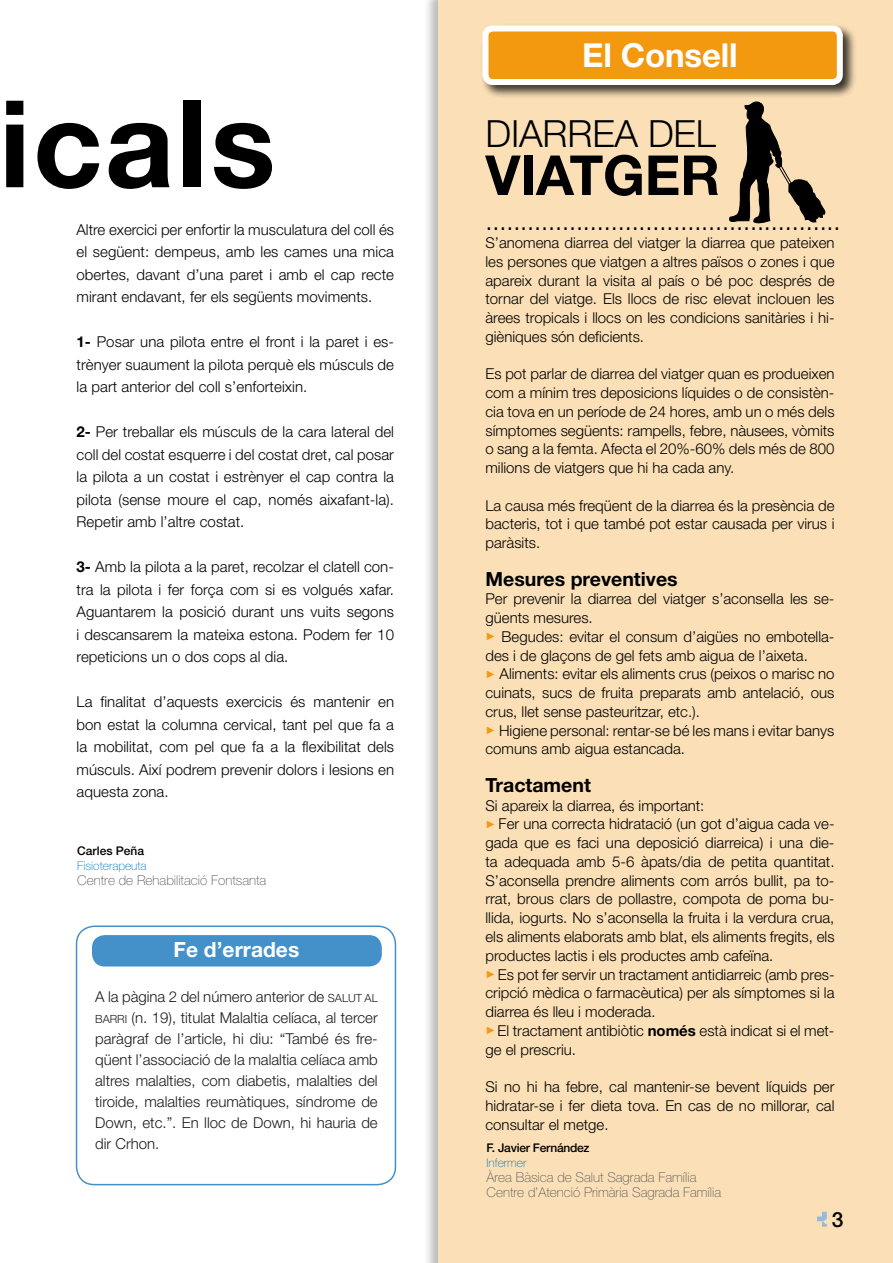
<style>
.page{position:relative;width:893px;height:1263px;background:#fff}
.page>*{position:absolute;margin:0;border:0;box-sizing:border-box;transform-origin:0 0}
.t1{font:700 121.2px "Helvetica Neue";letter-spacing:.02em;color:#000}
.t2{font:700 55.2px "Helvetica Neue";letter-spacing:-.005em;color:#000}
.t3{font:300 37.5px "Helvetica Neue";letter-spacing:-.005em;color:#000}
.t4{font:700 33px "Helvetica Neue";letter-spacing:-.005em;color:#fff}
.t5{font:300 25.5px "Helvetica Neue";color:#000}
.t6{font:700 21px "Helvetica Neue";color:#fff}
.t7{font:500 21px "Helvetica Neue";color:#000}
.t8{font:700 19.5px "Helvetica Neue";color:#000}
.t9{font:300 15px/18.8px "Helvetica Neue";color:#000;text-align:justify}
.t10{font:100 13.5px/15px "Helvetica Neue";color:#58585a}
.t11{font:100 12px "Helvetica Neue";color:#0079bc}
.t12{font:500 12px "Helvetica Neue";letter-spacing:-.02em;color:#000}
.t13{font:500 12px "Helvetica Neue";color:#000}
.s1{font-weight:700}
.s2{font-size:11.25px}
.s3{font-family:"Times New Roman";font-weight:400;font-size:10.65px;color:#f39910}
</style>
<div class="page">
<div style="left:423px;top:0;width:470px;height:1263px;background:#000;opacity:.89"></div>
<div style="left:438px;top:0;width:455px;height:1263px;background:#fbe0b7"></div>
<svg style="left:817px;top:1212px;width:10px;height:15px"></svg>
<div style="left:480px;top:23px;width:377px;height:76px;background:#000;opacity:.77"></div>
<div style="left:485px;top:29px;width:355px;height:53px;background:#f39910;border-radius:7px"></div>
<div style="left:482px;top:26px;width:361px;height:59px;border:6px solid #fff;border-radius:7px"></div>
<svg style="left:729px;top:101px;width:97px;height:123px;background:#a8967b"></svg>
<div style="left:76px;top:925px;width:320px;height:260px;border:2px solid #4491ca;border-radius:18px"></div>
<div style="left:92px;top:935px;width:290px;height:31px;background:#4491ca;border-radius:13px"></div>
<h1 class="t1" style="left:-1px;top:69px;width:278px">icals</h1>
<p class="t9" style="left:77px;top:218px;width:319px;line-height:22.5px">Altre exercici per enfortir la musculatura del coll és el següent: dempeus, amb les cames una mica obertes, davant d’una paret i amb el cap recte mirant endavant, fer els següents moviments.</p>
<p class="t9" style="left:77px;top:330px;width:319px;line-height:22.5px"><span class="s1">1-</span> Posar una pilota entre el front i la paret i es&shy;trènyer suaument la pilota perquè els músculs de la part anterior del coll s’enforteixin.</p>
<p class="t9" style="left:77px;top:420px;width:319px;line-height:22.5px"><span class="s1">2-</span> Per treballar els músculs de la cara lateral del coll del costat esquerre i del costat dret, cal posar la pilota a un costat i estrènyer el cap contra la pilota (sense moure el cap, només aixafant-la).<br>Repetir amb l’altre costat.</p>
<p class="t9" style="left:77px;top:555px;width:319px;line-height:22.5px"><span class="s1">3-</span> Amb la pilota a la paret, recolzar el clatell con&shy;tra la pilota i fer força com si es volgués xafar.<br>Aguantarem la posició durant uns vuits segons i descansarem la mateixa estona. Podem fer 10 repeticions un o dos cops al dia.</p>
<p class="t9" style="left:77px;top:690px;width:319px;line-height:22.5px">La finalitat d’aquests exercicis és mantenir en bon estat la columna cervical, tant pel que fa a la mobilitat, com pel que fa a la flexibilitat dels músculs. Així podrem prevenir dolors i lesions en aquesta zona.</p>
<p class="t13" style="left:77px;top:843px;width:68px">Carles Peña</p>
<p class="t11" style="left:77px;top:859px;width:71px">Fisioterapeuta</p>
<p class="t10" style="left:77px;top:873px;width:191px">Centre de Rehabilitació Fontsanta</p>
<h3 class="t6" style="left:174px;top:937px;width:127px">Fe d’errades</h3>
<p class="t9" style="left:95px;top:986px;width:284px;line-height:21px">A la pàgina 2 del número anterior de <span class="s2">SALUT AL BARRI</span> (n. 19), titulat Malaltia celíaca, al tercer paràgraf de l’article, hi diu: “També és fre&shy;qüent l’associació de la malaltia celíaca amb altres malalties, com diabetis, malalties del tiroide, malalties reumàtiques, síndrome de Down, etc.”. En lloc de Down, hi hauria de dir Crhon.</p>
<h3 class="t4" style="left:582px;top:34px;width:157px">El Consell</h3>
<h3 class="t3" style="left:485px;top:110px;width:232px">DIARREA DEL</h3>
<h2 class="t2" style="left:485px;top:141px;width:236px">VIATGER</h2>
<h3 class="t5" style="left:485px;top:206px;width:357px">...................................................</h3>
<p class="t9" style="left:485px;top:233px;width:351px">S’anomena diarrea del viatger la diarrea que pateixen les persones que viatgen a altres països o zones i que apareix durant la visita al país o bé poc després de tornar del viatge. Els llocs de risc elevat inclouen les àrees tropicals i llocs on les condicions sanitàries i hi&shy;gièniques són deficients.</p>
<p class="t9" style="left:485px;top:364px;width:351px">Es pot parlar de diarrea del viatger quan es produeixen com a mínim tres deposicions líquides o de consistèn&shy;cia tova en un període de 24 hores, amb un o més dels símptomes següents: rampells, febre, nàusees, vòmits o sang a la femta. Afecta el 20%-60% dels més de 800 milions de viatgers que hi ha cada any.</p>
<p class="t9" style="left:485px;top:496px;width:351px">La causa més freqüent de la diarrea és la presència de bacteris, tot i que també pot estar causada per virus i paràsits.</p>
<h3 class="t8" style="left:485px;top:567px;width:194px">Mesures preventives</h3>
<p class="t9" style="left:485px;top:589px;width:351px;text-align:left">Per prevenir la diarrea del viatger s’aconsella les se&shy;güents mesures.<br><span class="s3">►</span> Begudes: evitar el consum d’aigües no embotella&shy;des i de glaçons de gel fets amb aigua de l’aixeta.<br><span class="s3">►</span> Aliments: evitar els aliments crus (peixos o marisc no cuinats, sucs de fruita preparats amb antelació, ous crus, llet sense pasteuritzar, etc.).<br><span class="s3">►</span> Higiene personal: rentar-se bé les mans i evitar banys comuns amb aigua estancada.</p>
<h3 class="t8" style="left:485px;top:773px;width:107px">Tractament</h3>
<p class="t9" style="left:485px;top:796px;width:351px;text-align:left">Si apareix la diarrea, és important:<br><span class="s3">►</span> Fer una correcta hidratació (un got d’aigua cada ve&shy;gada que es faci una deposició diarreica) i una die&shy;ta adequada amb 5-6 àpats/dia de petita quantitat.<br>S’aconsella prendre aliments com arrós bullit, pa to&shy;rrat, brous clars de pollastre, compota de poma bu&shy;llida, iogurts. No s’aconsella la fruita i la verdura crua, els aliments elaborats amb blat, els aliments fregits, els productes lactis i els productes amb cafeïna.<br><span class="s3">►</span> Es pot fer servir un tractament antidiarreic (amb pres&shy;cripció mèdica o farmacèutica) per als símptomes si la diarrea és lleu i moderada.<br><span class="s3">►</span> El tractament antibiòtic <span class="s1">només</span> està indicat si el met&shy;ge el prescriu.</p>
<p class="t9" style="left:485px;top:1077px;width:350px">Si no hi ha febre, cal mantenir-se bevent líquids per hidratar-se i fer dieta tova. En cas de no millorar, cal consultar el metge.</p>
<p class="t12" style="left:487px;top:1141px;width:105px">F. Javier Fernández</p>
<p class="t11" style="left:487px;top:1156px;width:41px">Infermer</p>
<p class="t10" style="left:487px;top:1170px;width:236px">Àrea Bàsica de Salut Sagrada Família<br>Centre d’Atenció Primària Sagrada Família</p>
<h3 class="t7" style="left:832px;top:1207px;width:13px">3</h3>
</div>
